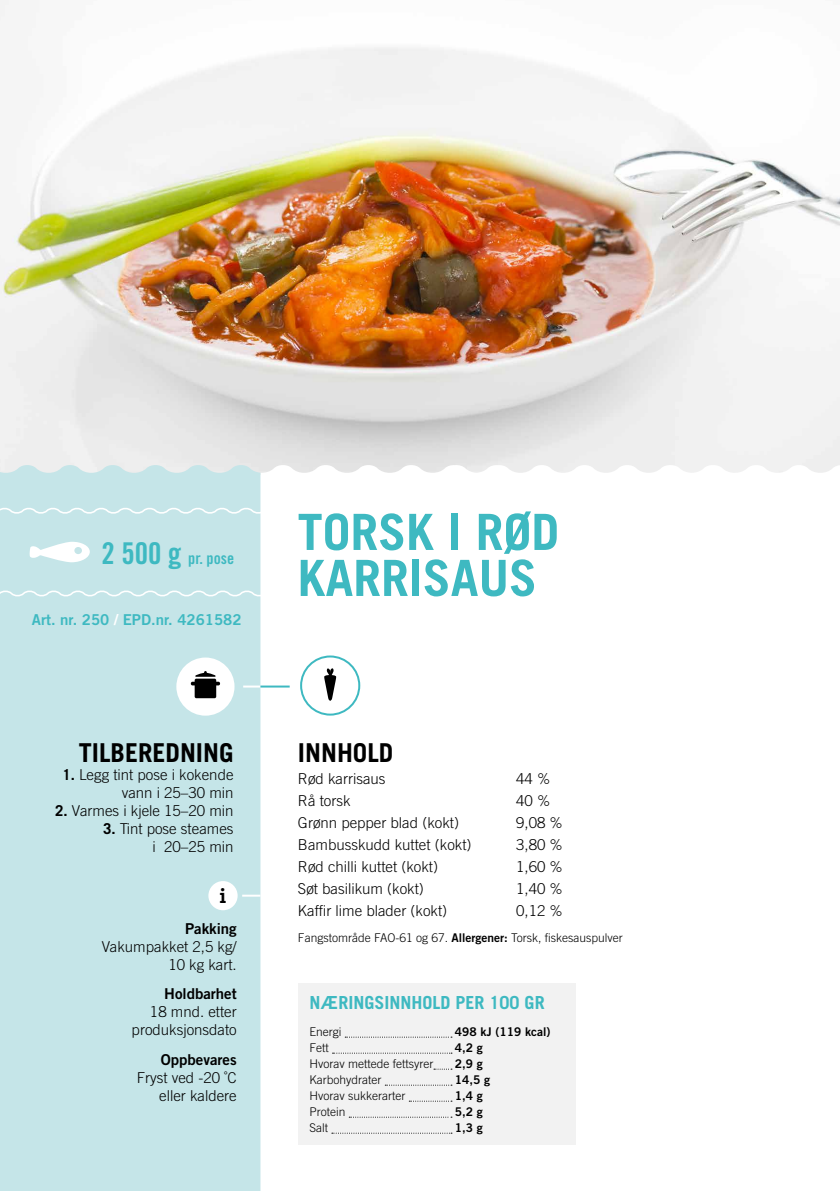
<style>
.page{position:relative;width:840px;height:1191px;background:#fff}
.page>*{position:absolute;margin:0;border:0;box-sizing:border-box;transform-origin:0 0}
.t1{font:700 50px/46px "Trade Gothic";color:#3eb9c1}
.t2{font:700 26px "Trade Gothic";color:#000}
.t3{font:700 23.2px "Archer";color:#000}
.t4{font:700 18px "Trade Gothic";color:#3eb9c1}
.t5{font:16px "Trade Gothic Bold Cond Twenty";color:#3eb9c1}
.t6{font:300 15px/18px "Trade Gothic";color:#000;text-align:right}
.t7{font:15px "Trade Gothic Bold Two";color:#000}
.t8{font:15px "Trade Gothic Bold Two";color:#3eb9c1}
.t9{font:300 12px "Trade Gothic";color:#000}
.t10{font:12px "Trade Gothic Bold Two";color:#000}
.s1{font-size:30px}
.s2{color:#fff}
.s3{font-weight:700}
.s4{font-family:"Trade Gothic Bold Two";font-weight:400}
</style>
<div class="page">
<img style="left:0;top:0;width:839px;height:464px">
<svg style="left:260px;top:464px;width:579px;height:727px"></svg>
<div style="left:0;top:464px;width:260px;height:727px;background:#c5e5e8"></div>
<div style="left:301px;top:656px;width:58px;height:58px;background:#fff;border-radius:50%"></div>
<div style="left:300px;top:655px;width:60px;height:60px;border:2px solid #3eb9c1;border-radius:50%"></div>
<svg style="left:324px;top:668px;width:12px;height:32px"></svg>
<svg style="left:243px;top:685px;width:17px;height:2px"></svg>
<hr style="left:260px;top:685px;width:29px;height:2px;background:#3eb9c1">
<div style="left:176px;top:657px;width:58px;height:58px;background:#fff;border-radius:50%"></div>
<div style="left:194px;top:678px;width:22px;height:20px;background:#000;border-radius:2px"></div>
<hr style="left:191px;top:681px;width:29px;height:4px;background:#000;border-radius:2px">
<svg style="left:195px;top:671px;width:20px;height:6px"></svg>
<svg style="left:836px;top:505px;width:3px;height:93px"></svg>
<svg style="left:242px;top:894px;width:18px;height:2px"></svg>
<div style="left:208px;top:881px;width:29px;height:29px;background:#fff;border-radius:50%"></div>
<svg style="left:0;top:505px;width:276px;height:93px;background:#cbe7ea"></svg>
<div style="left:298px;top:983px;width:277px;height:161px;background:#f2f2f2"></div>
<svg style="left:345px;top:1036px;width:106px;height:1px"></svg>
<svg style="left:332px;top:1052px;width:119px;height:1px"></svg>
<svg style="left:433px;top:1068px;width:18px;height:1px"></svg>
<svg style="left:385px;top:1084px;width:66px;height:1px"></svg>
<svg style="left:409px;top:1100px;width:42px;height:1px"></svg>
<svg style="left:349px;top:1116px;width:102px;height:1px"></svg>
<svg style="left:332px;top:1132px;width:119px;height:1px"></svg>
<p class="t5" style="left:101px;top:548px;width:134px"><span class="s1">2 500 g</span> pr. pose</p>
<p class="t8" style="left:32px;top:610px;width:211px">Art. nr. 250 <span class="s2">/</span> EPD.nr. 4261582</p>
<h2 class="t2" style="left:79px;top:736px;width:156px">TILBEREDNING</h2>
<p class="t6" style="left:62px;top:765px;width:172px"><span class="s3">1.</span> Legg tint pose i kokende vann i 25–30 min</p>
<p class="t6" style="left:55px;top:801px;width:180px"><span class="s3">2.</span> Varmes i kjele 15–20 min</p>
<p class="t6" style="left:103px;top:819px;width:132px"><span class="s3">3.</span> Tint pose steames i 20–25 min</p>
<h3 class="t3" style="left:219px;top:876px;width:9px">i</h3>
<p class="t7" style="left:185px;top:919px;width:53px">Pakking</p>
<p class="t6" style="left:102px;top:937px;width:136px">Vakumpakket 2,5 kg/<br>10 kg kart.</p>
<p class="t7" style="left:164px;top:984px;width:74px">Holdbarhet</p>
<p class="t6" style="left:132px;top:1003px;width:107px">18 mnd. etter produksjonsdato</p>
<p class="t7" style="left:161px;top:1050px;width:77px">Oppbevares</p>
<p class="t6" style="left:137px;top:1068px;width:102px">Fryst ved -20 ˚C eller kaldere</p>
<h1 class="t1" style="left:297px;top:508px;width:263px">TORSK I RØD<br>KARRISAUS</h1>
<h2 class="t2" style="left:298px;top:736px;width:97px">INNHOLD</h2>
<p class="t6" style="left:298px;top:769px;width:89px">Rød karrisaus</p>
<p class="t6" style="left:516px;top:769px;width:36px">44 %</p>
<p class="t6" style="left:298px;top:791px;width:54px">Rå torsk</p>
<p class="t6" style="left:516px;top:791px;width:36px">40 %</p>
<p class="t6" style="left:298px;top:813px;width:162px">Grønn pepper blad (kokt)</p>
<p class="t6" style="left:516px;top:813px;width:48px">9,08 %</p>
<p class="t6" style="left:298px;top:835px;width:175px">Bambusskudd kuttet (kokt)</p>
<p class="t6" style="left:516px;top:835px;width:48px">3,80 %</p>
<p class="t6" style="left:298px;top:857px;width:142px">Rød chilli kuttet (kokt)</p>
<p class="t6" style="left:516px;top:857px;width:48px">1,60 %</p>
<p class="t6" style="left:298px;top:879px;width:127px">Søt basilikum (kokt)</p>
<p class="t6" style="left:516px;top:879px;width:48px">1,40 %</p>
<p class="t6" style="left:298px;top:901px;width:151px">Kaffir lime blader (kokt)</p>
<p class="t6" style="left:516px;top:901px;width:48px">0,12 %</p>
<p class="t9" style="left:298px;top:930px;width:326px">Fangstområde FAO-61 og 67. <span class="s4">Allergener:</span> Torsk, fiskesauspulver</p>
<p class="t4" style="left:309px;top:991px;width:237px">NÆRINGSINNHOLD PER 100 GR</p>
<p class="t9" style="left:309px;top:1024px;width:34px">Energi</p>
<p class="t10" style="left:454px;top:1024px;width:97px">498 kJ (119 kcal)</p>
<p class="t9" style="left:309px;top:1040px;width:21px">Fett</p>
<p class="t10" style="left:454px;top:1040px;width:29px">4,2 g</p>
<p class="t9" style="left:309px;top:1056px;width:125px">Hvorav mettede fettsyrer</p>
<p class="t10" style="left:454px;top:1056px;width:29px">2,9 g</p>
<p class="t9" style="left:309px;top:1072px;width:73px">Karbohydrater</p>
<p class="t10" style="left:454px;top:1072px;width:37px">14,5 g</p>
<p class="t9" style="left:309px;top:1088px;width:97px">Hvorav sukkerarter</p>
<p class="t10" style="left:454px;top:1088px;width:29px">1,4 g</p>
<p class="t9" style="left:309px;top:1104px;width:37px">Protein</p>
<p class="t10" style="left:454px;top:1104px;width:29px">5,2 g</p>
<p class="t9" style="left:309px;top:1120px;width:20px">Salt</p>
<p class="t10" style="left:454px;top:1120px;width:29px">1,3 g</p>
</div>
